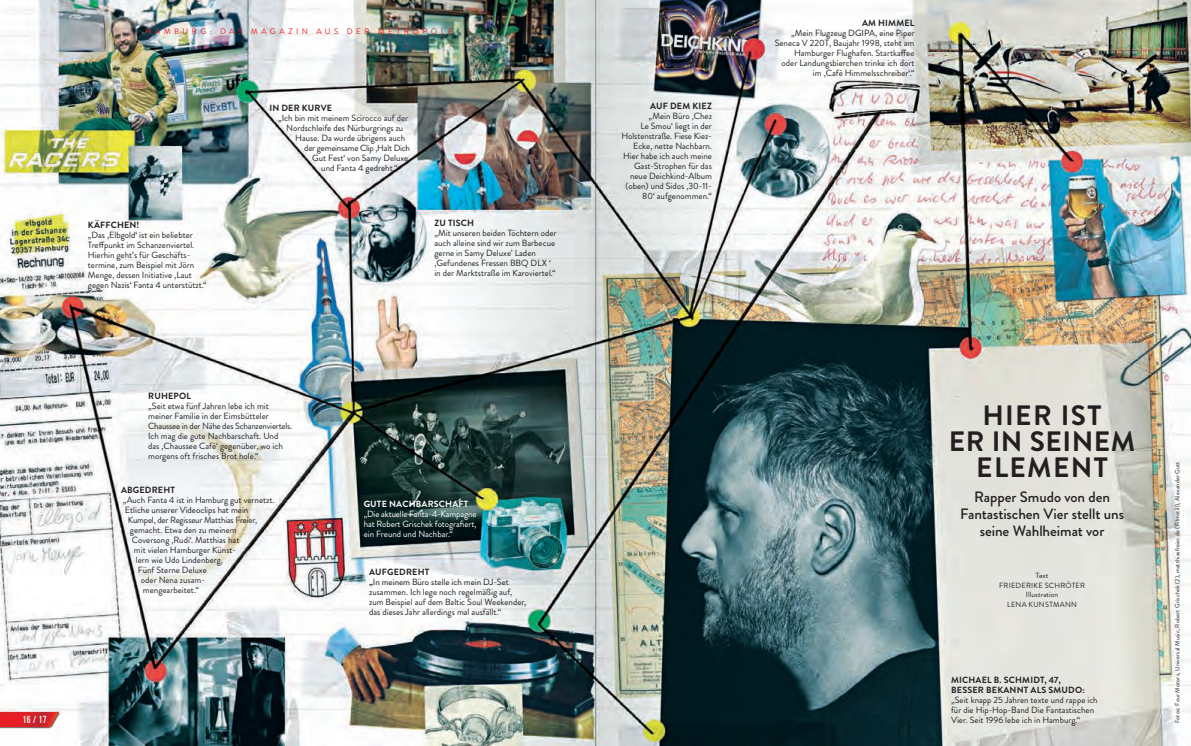
<style>
.page{position:relative;width:1191px;height:746px;background:#fff}
.page>*{position:absolute;margin:0;border:0;box-sizing:border-box;transform-origin:0 0}
.t1{font:700 28px/26px "Brandon Grotesque";letter-spacing:.045em;color:#231f20;text-align:center}
.t2{font:500 15px/17px "Brandon Grotesque";letter-spacing:-.005em;color:#231f20;text-align:center}
.t3{font:ultra-condensed 10px "Univers LT";color:#fff}
.t4{font:9px/10px "Brandon Grotesque";color:#231f20}
.t5{font:9px/10px "Brandon Grotesque";letter-spacing:-.01em;color:#fff}
.t6{font:9px "Brandon Grotesque";letter-spacing:-.02em;color:#231f20}
.t7{font:9px "Brandon Grotesque";letter-spacing:-.025em;color:#231f20}
.t8{font:700 9px "Brandon Grotesque";letter-spacing:.02em;color:#231f20}
.t9{font:8px "Brandon Grotesque";letter-spacing:.43em;color:#ee1d23}
.t10{font:7.5px/9.5px "Brandon Grotesque";letter-spacing:.025em;color:#231f20;text-align:center}
.t11{font:6.2px "Brandon Grotesque";letter-spacing:.02em;color:#231f20}
.s1{font-weight:700}
</style>
<div class="page">
<img style="left:0;top:0;width:1191px;height:746px">
<img style="left:0;top:711px;width:62px;height:18px">
<p class="t3" style="left:23px;top:714px;width:25px">16 / 17</p>
<p class="t9" style="left:145px;top:26px;width:309px">HAMBURG: DAS MAGAZIN AUS DER METROPOLE</p>
<p class="t4" style="left:88px;top:219px;width:120px"><span class="s1">KÄFFCHEN!<br></span>„Das ,Elbgold‘ ist ein beliebter<br>Treffpunkt im Schanzenviertel.<br>Hierhin geht’s für Geschäfts&shy;termine, zum Beispiel mit Jörn<br>Menge, dessen Initiative ,Laut gegen Nazis‘ Fanta 4 unterstützt.“</p>
<p class="t8" style="left:269px;top:101px;width:64px">IN DER KURVE</p>
<p class="t4" style="left:278px;top:113px;width:131px">„Ich bin mit meinem Scirocco auf der</p>
<p class="t4" style="left:286px;top:123px;width:119px">Nordschleife des Nürburgrings zu</p>
<p class="t4" style="left:295px;top:133px;width:111px">Hause. Da wurde übrigens auch</p>
<p class="t7" style="left:304px;top:141px;width:107px">der gemeinsame Clip ,Halt Dich</p>
<p class="t4" style="left:312px;top:153px;width:97px">Gut Fest‘ von Samy Deluxe</p>
<p class="t4" style="left:321px;top:163px;width:78px">und Fanta 4 gedreht.“</p>
<p class="t4" style="left:434px;top:217px;width:124px"><span class="s1">ZU TISCH<br></span>„Mit unseren beiden Töchtern oder auch alleine sind wir zum Barbecue gerne in Samy Deluxe’ Laden ,Gefundenes Fressen BBQ DLX ‘ in der Marktstraße im Karoviertel.“</p>
<p class="t4" style="left:148px;top:391px;width:146px"><span class="s1">RUHEPOL<br></span>„Seit etwa fünf Jahren lebe ich mit meiner Familie in der Eimsbütteler<br>Chaussee in der Nähe des Schanzenviertels.<br>Ich mag die gute Nachbarschaft. Und<br>das ,Chaussee Café‘ gegenüber, wo ich morgens oft frisches Brot hole.“</p>
<p class="t8" style="left:121px;top:483px;width:56px">ABGEDREHT</p>
<p class="t4" style="left:123px;top:494px;width:153px">„Auch Fanta 4 ist in Hamburg gut vernetzt.</p>
<p class="t4" style="left:125px;top:504px;width:125px">Etliche unserer Videoclips hat mein</p>
<p class="t6" style="left:128px;top:513px;width:131px">Kumpel, der Regisseur Matthias Freier,</p>
<p class="t4" style="left:130px;top:524px;width:108px">gemacht. Etwa den zu meinem</p>
<p class="t4" style="left:132px;top:534px;width:109px">Coversong ,Rudi‘. Matthias hat</p>
<p class="t4" style="left:134px;top:544px;width:104px">mit vielen Hamburger Künst-</p>
<p class="t4" style="left:136px;top:554px;width:89px">lern wie Udo Lindenberg,</p>
<p class="t4" style="left:138px;top:564px;width:70px">Fünf Sterne Deluxe</p>
<p class="t4" style="left:141px;top:574px;width:66px">oder Nena zusam-</p>
<p class="t4" style="left:143px;top:584px;width:57px">mengearbeitet.“</p>
<p class="t5" style="left:364px;top:499px;width:114px"><span class="s1">GUTE NACHBARSCHAFT </span>„Die aktuelle Fanta-4-Kampagne hat Robert Grischek fotografiert, ein Freund und Nachbar.“</p>
<p class="t4" style="left:369px;top:567px;width:159px"><span class="s1">AUFGEDREHT<br>„</span>In meinem Büro stelle ich mein DJ-Set zusammen. Ich lege noch regelmäßig auf, zum Beispiel auf dem Baltic Soul Weekender, das dieses Jahr allerdings mal ausfällt.“</p>
<p class="t4" style="left:621px;top:101px;width:92px;text-align:right"><span class="s1">AUF DEM KIEZ<br></span>„Mein Büro ,Chez<br>Le Smou‘ liegt in der<br>Holstenstraße. Fiese Kiez-<br>Ecke, nette Nachbarn.<br>Hier habe ich auch meine<br>Gast-Strophen für das neue Deichkind-Album (oben) und Sidos ,30-11-<br>80‘ aufgenommen.“</p>
<p class="t4" style="left:774px;top:18px;width:141px;text-align:right"><span class="s1">AM HIMMEL<br></span>„Mein Flugzeug DGIPA, eine Piper<br>Seneca V 220T, Baujahr 1998, steht am<br>Hamburger Flughafen. Startkaffee<br>oder Landungsbierchen trinke ich dort im ,Café Himmelsschreiber‘.“</p>
<p class="t1" style="left:948px;top:403px;width:188px">HIER IST<br>ER IN SEINEM<br>ELEMENT</p>
<p class="t2" style="left:960px;top:488px;width:165px">Rapper Smudo von den<br>Fantastischen Vier stellt uns seine Wahlheimat vor</p>
<p class="t10" style="left:999px;top:571px;width:88px">Text<br>FRIEDERIKE SCHRÖTER<br>Illustration<br>LENA KUNSTMANN</p>
<p class="t4" style="left:951px;top:675px;width:148px"><span class="s1">MICHAEL B. SCHMIDT, 47,<br>BESSER BEKANNT ALS SMUDO: </span>„Seit knapp 25 Jahren texte und rappe ich für die Hip-Hop-Band Die Fantastischen Vier. Seit 1996 lebe ich in Hamburg.“</p>
<p class="t11" style="left:1173px;top:723px;width:263px;rotate:-90deg">Fotos: Four Motors, Universal Music, Robert Grischek (2), matthiasfreier.de (Filmstill), Alexander Gutt</p>
</div>
